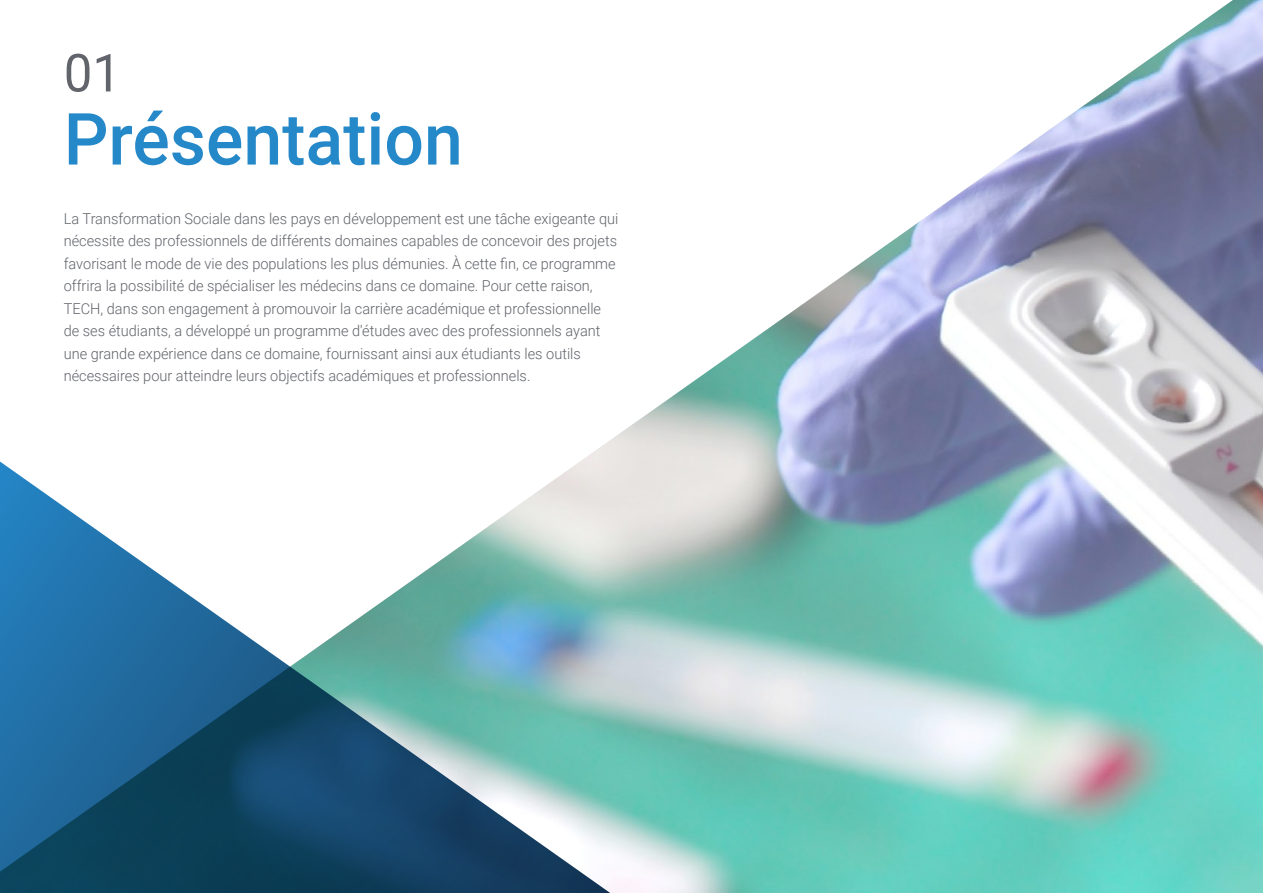
<style>
.page{position:relative;width:1263px;height:893px;background:#fff}
.page>*{position:absolute;margin:0;border:0;box-sizing:border-box;transform-origin:0 0}
.t1{font:500 72px "Roboto";color:#2488c9}
.t2{font:52.5px "Roboto";color:#61646a}
.t3{font:300 15px/22.5px "Roboto";color:#61646a}
</style>
<div class="page">
<img style="left:602px;top:0;width:661px;height:893px">
<svg style="left:0;top:446px;width:640px;height:447px"></svg>
<h2 class="t2" style="left:64px;top:36px;width:59px">01</h2>
<h1 class="t1" style="left:64px;top:89px;width:401px">Présentation</h1>
<p class="t3" style="left:64px;top:207px;width:556px">La Transformation Sociale dans les pays en développement est une tâche exigeante qui nécessite des professionnels de différents domaines capables de concevoir des projets favorisant le mode de vie des populations les plus démunies. À cette fin, ce programme offrira la possibilité de spécialiser les médecins dans ce domaine. Pour cette raison, TECH, dans son engagement à promouvoir la carrière académique et professionnelle de ses étudiants, a développé un programme d'études avec des professionnels ayant une grande expérience dans ce domaine, fournissant ainsi aux étudiants les outils nécessaires pour atteindre leurs objectifs académiques et professionnels.</p>
</div>
